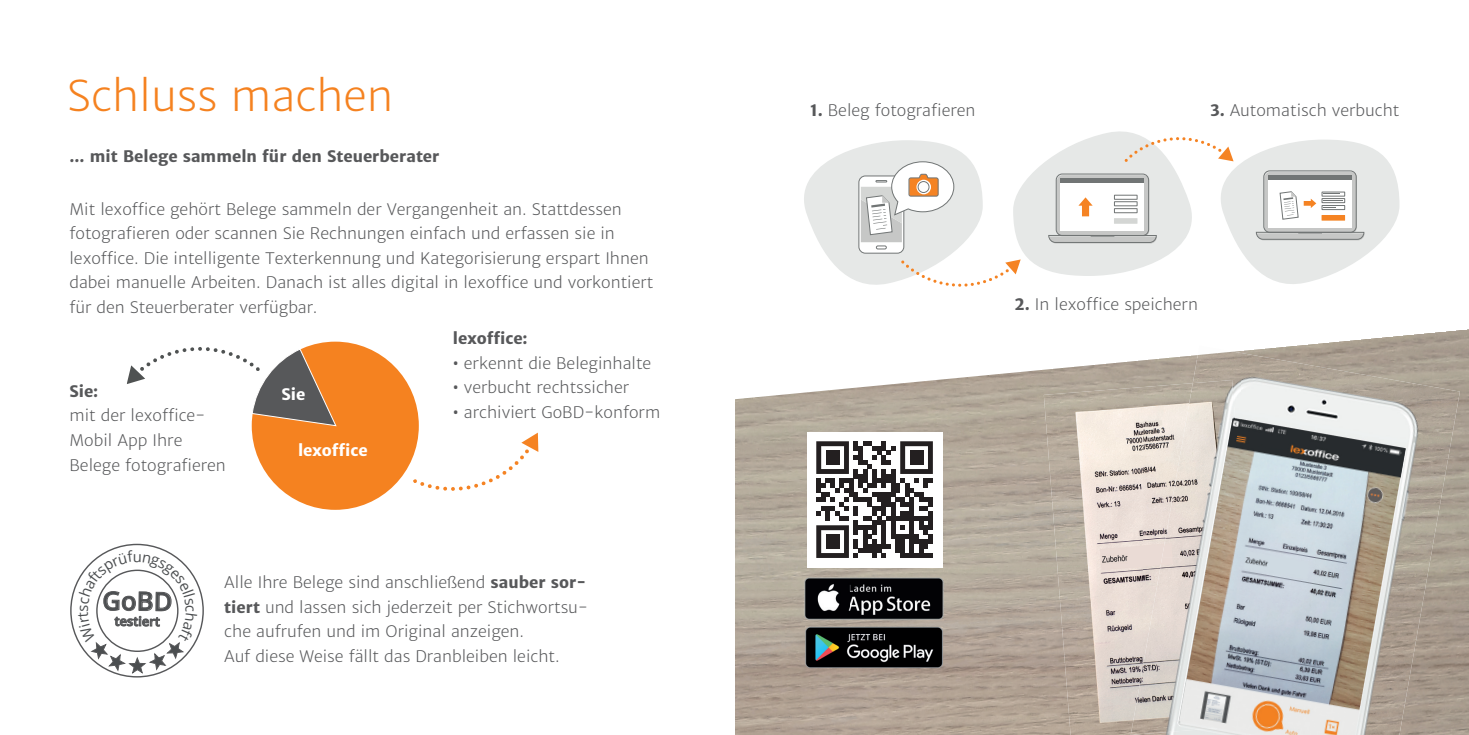
<style>
.page{position:relative;width:1469px;height:735px;background:#fff}
.page>*{position:absolute;margin:0;border:0;box-sizing:border-box;transform-origin:0 0}
.t1{font:42px "Haufe Merriweather Sans X Lt";color:#f58220}
.t2{font:600 25.72px "Open Sans";color:#4b4e50}
.t3{font:15.75px/24.5px "Haufe Merriweather Sans X Lt";color:#57585a}
.t4{font:700 15.75px "Haufe Merriweather Sans";color:#57585a}
.t5{font:700 15.75px "Haufe Merriweather Sans";color:#fff}
.t6{font:600 12.78px "Open Sans";color:#4b4e50}
.s1{font-family:"Open Sans"}
.s2{font-family:"Haufe Merriweather Sans";font-weight:700}
</style>
<div class="page">
<svg style="left:412px;top:432px;width:126px;height:59px"></svg>
<div style="left:252px;top:341px;width:167px;height:168px;background:#f58220;border-radius:50%"></div>
<svg style="left:127px;top:341px;width:210px;height:85px"></svg>
<img style="left:735px;top:329px;width:733px;height:405px">
<img style="left:1052px;top:500px;width:90px;height:234px">
<img style="left:1142px;top:383px;width:40px;height:174px">
<img style="left:1043px;top:387px;width:100px;height:113px">
<img style="left:1197px;top:345px;width:36px;height:6px">
<img style="left:1241px;top:352px;width:218px;height:328px">
<img style="left:1192px;top:351px;width:49px;height:67px">
<img style="left:1130px;top:557px;width:49px;height:177px">
<img style="left:1161px;top:439px;width:18px;height:118px">
<img style="left:1182px;top:380px;width:54px;height:38px">
<img style="left:1179px;top:418px;width:226px;height:316px">
<img style="left:805px;top:625px;width:137px;height:43px">
<img style="left:804px;top:576px;width:139px;height:44px">
<svg style="left:804px;top:131px;width:595px;height:155px"></svg>
<div style="left:807px;top:431px;width:135px;height:136px;background:#fff"></div>
<svg style="left:816px;top:441px;width:116px;height:116px"></svg>
<div style="left:825px;top:450px;width:14px;height:14px;background:#231f20"></div>
<div style="left:909px;top:450px;width:14px;height:14px;background:#231f20"></div>
<div style="left:825px;top:534px;width:14px;height:14px;background:#231f20"></div>
<svg style="left:70px;top:543px;width:134px;height:135px"></svg>
<h1 class="t1" style="left:67px;top:70px;width:328px">Schluss machen</h1>
<p class="t4" style="left:69px;top:146px;width:371px">... mit Belege sammeln für den Steuerberater</p>
<p class="t3" style="left:69px;top:197px;width:585px">Mit lexoffice gehört Belege sammeln der Vergangenheit an. Stattdessen fotografieren oder scannen Sie Rechnungen einfach und erfassen sie in lexoffice. Die intelligente Texterkennung und Kategorisierung erspart Ihnen dabei manuelle Arbeiten. Danach ist alles digital in lexoffice und vorkontiert für den Steuerberater verfügbar.</p>
<p class="t4" style="left:69px;top:381px;width:30px">Sie:</p>
<p class="t3" style="left:69px;top:403px;width:158px">mit der lexoffice-<br>Mobil App Ihre<br>Belege fotografieren</p>
<p class="t5" style="left:282px;top:384px;width:25px">Sie</p>
<p class="t5" style="left:298px;top:440px;width:71px">lexoffice</p>
<p class="t4" style="left:453px;top:328px;width:76px">lexoffice:</p>
<p class="t3" style="left:453px;top:350px;width:200px"><span class="s1">•</span> erkennt die Beleginhalte</p>
<p class="t3" style="left:453px;top:375px;width:178px"><span class="s1">•</span> verbucht rechtssicher</p>
<p class="t3" style="left:453px;top:399px;width:209px"><span class="s1">•</span> archiviert GoBD-konform</p>
<h2 class="t2" style="left:103px;top:582px;width:72px;rotate:1deg">GoBD</h2>
<p class="t6" style="left:115px;top:611px;width:47px;rotate:1deg">testiert</p>
<p class="t3" style="left:224px;top:570px;width:365px">Alle Ihre Belege sind anschließend <span class="s2">sauber sor&shy;tiert</span> und lassen sich jederzeit per Stichwortsu&shy;che aufrufen und im Original anzeigen.<br>Auf diese Weise fällt das Dranbleiben leicht.</p>
<p class="t3" style="left:810px;top:99px;width:167px"><span class="s2">1.</span> Beleg fotografieren</p>
<p class="t3" style="left:1210px;top:99px;width:190px"><span class="s2">3.</span> Automatisch verbucht</p>
<p class="t3" style="left:1014px;top:291px;width:185px"><span class="s2">2.</span> In lexoffice speichern</p>
</div>
